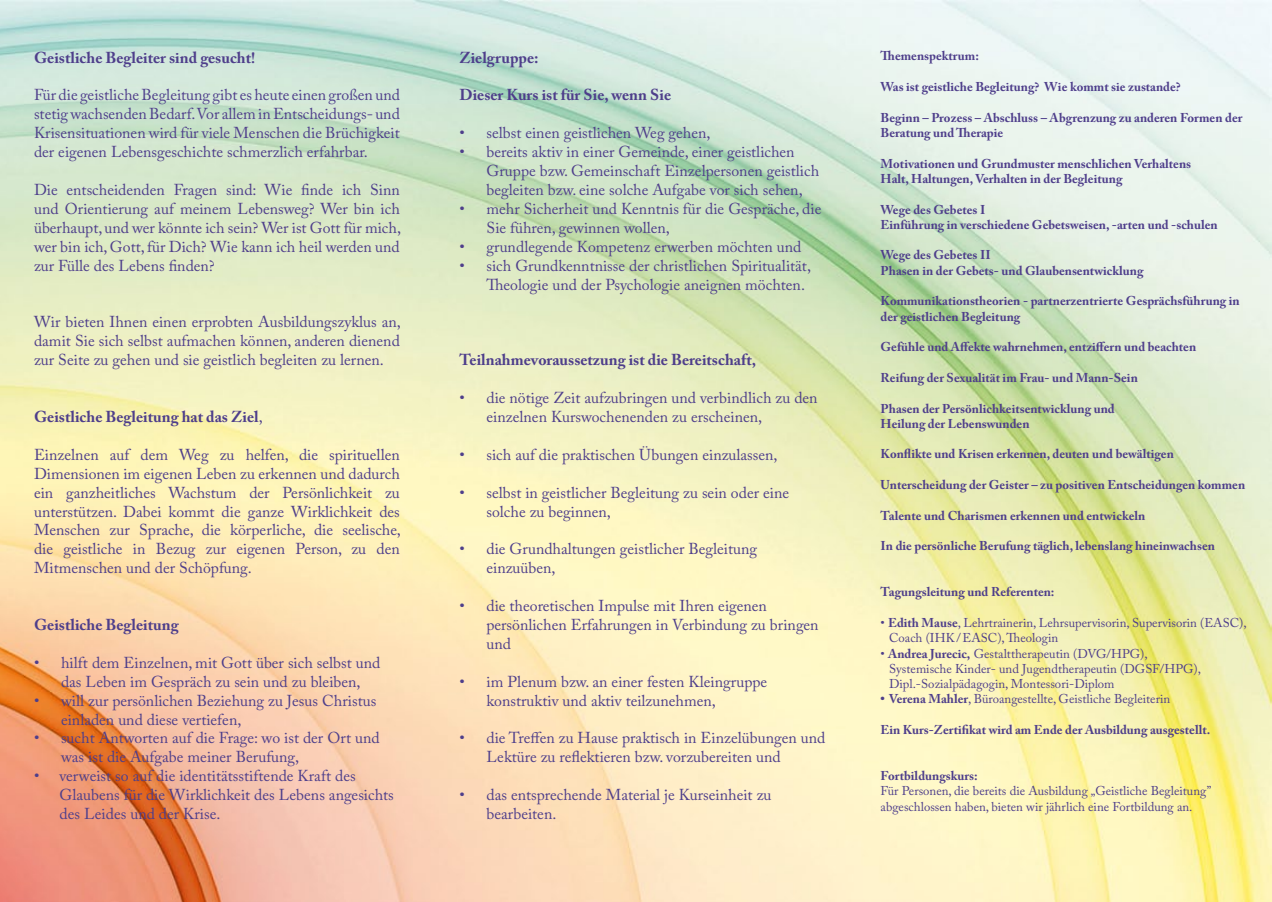
<style>
.page{position:relative;width:1272px;height:902px;background:#fff}
.page>*{position:absolute;margin:0;border:0;box-sizing:border-box;transform-origin:0 0}
.t1{font:15.75px/18.9px "Adobe Caslon Pro";color:#4e3e8b}
.t2{font:700 15.75px "Adobe Caslon Pro";color:#4e3e8b}
.t3{font:700 12.75px/15.3px "Adobe Caslon Pro";color:#4e3e8b}
.t4{font:12.75px/15.3px "Adobe Caslon Pro";color:#4e3e8b}
.s1{font-weight:400}
.s2{font-weight:700}
</style>
<div class="page">
<img style="left:0;top:0;width:1271px;height:901px">
<p class="t2" style="left:34px;top:48px;width:223px">Geistliche Begleiter sind gesucht!</p>
<p class="t1" style="left:34px;top:86px;width:367px;text-align:justify">Für die geistliche Begleitung gibt es heute einen großen und stetig wachsenden Bedarf. Vor allem in Entscheidungs- und Krisensituationen wird für viele Menschen die Brüchigkeit der eigenen Lebensgeschichte schmerzlich erfahrbar.</p>
<p class="t1" style="left:34px;top:180px;width:368px;text-align:justify">Die entscheidenden Fragen sind: Wie finde ich Sinn und Orientierung auf meinem Lebensweg? Wer bin ich überhaupt, und wer könnte ich sein? Wer ist Gott für mich, wer bin ich, Gott, für Dich? Wie kann ich heil werden und zur Fülle des Lebens finden?</p>
<p class="t1" style="left:34px;top:312px;width:368px;text-align:justify">Wir bieten Ihnen einen erprobten Ausbildungszyklus an, damit Sie sich selbst aufmachen können, anderen dienend zur Seite zu gehen und sie geistlich begleiten zu lernen.</p>
<p class="t2" style="left:34px;top:407px;width:230px">Geistliche Begleitung hat das Ziel<span class="s1">,</span></p>
<p class="t1" style="left:34px;top:445px;width:368px;text-align:justify">Einzelnen auf dem Weg zu helfen, die spirituellen Dimensionen im eigenen Leben zu erkennen und dadurch ein ganzheitliches Wachstum der Persönlichkeit zu unterstützen. Dabei kommt die ganze Wirklichkeit des Menschen zur Sprache, die körperliche, die seelische, die geistliche in Bezug zur eigenen Person, zu den Mitmenschen und der Schöpfung.</p>
<p class="t2" style="left:34px;top:615px;width:146px">Geistliche Begleitung</p>
<p class="t1" style="left:34px;top:653px;width:348px;text-align:center">• hilft dem Einzelnen, mit Gott über sich selbst und das Leben im Gespräch zu sein und zu bleiben,</p>
<p class="t1" style="left:61px;top:690px;width:317px;text-indent:-27px">• will zur persönlichen Beziehung zu Jesus Christus einladen und diese vertiefen,</p>
<p class="t1" style="left:61px;top:728px;width:320px;text-indent:-27px">• sucht Antworten auf die Frage: wo ist der Ort und was ist die Aufgabe meiner Berufung,</p>
<p class="t1" style="left:60px;top:766px;width:336px;text-indent:-25px">• verweist so auf die identitätsstiftende Kraft des<br>Glaubens für die Wirklichkeit des Lebens angesichts des Leides und der Krise.</p>
<p class="t2" style="left:459px;top:48px;width:81px">Zielgruppe:</p>
<p class="t2" style="left:459px;top:86px;width:213px">Dieser Kurs ist für Sie, wenn Sie</p>
<p class="t1" style="left:459px;top:123px;width:252px">• selbst einen geistlichen Weg gehen,</p>
<p class="t1" style="left:486px;top:142px;width:334px;text-indent:-27px">• bereits aktiv in einer Gemeinde, einer geistlichen<br>Gruppe bzw. Gemeinschaft Einzelpersonen geistlich begleiten bzw. eine solche Aufgabe vor sich sehen,</p>
<p class="t1" style="left:486px;top:199px;width:336px;text-indent:-27px">• mehr Sicherheit und Kenntnis für die Gespräche, die<br>Sie führen, gewinnen wollen,</p>
<p class="t1" style="left:459px;top:237px;width:343px">• grundlegende Kompetenz erwerben möchten und</p>
<p class="t1" style="left:486px;top:256px;width:326px;text-indent:-27px">• sich Grundkenntnisse der christlichen Spiritualität,<br>Theologie und der Psychologie aneignen möchten.</p>
<p class="t2" style="left:459px;top:350px;width:298px">Teilnahmevoraussetzung ist die Bereitschaft,</p>
<p class="t1" style="left:486px;top:388px;width:333px;text-indent:-27px">• die nötige Zeit aufzubringen und verbindlich zu den einzelnen Kurswochenenden zu erscheinen,</p>
<p class="t1" style="left:459px;top:445px;width:319px">• sich auf die praktischen Übungen einzulassen,</p>
<p class="t1" style="left:486px;top:482px;width:304px;text-indent:-27px">• selbst in geistlicher Begleitung zu sein oder eine solche zu beginnen,</p>
<p class="t1" style="left:486px;top:539px;width:272px;text-indent:-27px">• die Grundhaltungen geistlicher Begleitung einzuüben,</p>
<p class="t1" style="left:486px;top:596px;width:334px;text-indent:-27px">• die theoretischen Impulse mit Ihren eigenen persönlichen Erfahrungen in Verbindung zu bringen und</p>
<p class="t1" style="left:486px;top:671px;width:282px;text-indent:-27px">• im Plenum bzw. an einer festen Kleingruppe konstruktiv und aktiv teilzunehmen,</p>
<p class="t1" style="left:486px;top:728px;width:340px;text-indent:-27px">• die Treffen zu Hause praktisch in Einzelübungen und<br>Lektüre zu reflektieren bzw. vorzubereiten und</p>
<p class="t1" style="left:486px;top:785px;width:286px;text-indent:-27px">• das entsprechende Material je Kurseinheit zu bearbeiten.</p>
<p class="t3" style="left:880px;top:48px;width:100px">Themenspektrum:</p>
<p class="t3" style="left:880px;top:79px;width:302px">Was ist geistliche Begleitung? Wie kommt sie zustande?</p>
<p class="t3" style="left:880px;top:110px;width:363px">Beginn – Prozess – Abschluss – Abgrenzung zu anderen Formen der<br>Beratung und Therapie</p>
<p class="t3" style="left:880px;top:155px;width:312px">Motivationen und Grundmuster menschlichen Verhaltens<br>Halt, Haltungen, Verhalten in der Begleitung</p>
<p class="t3" style="left:880px;top:201px;width:338px">Wege des Gebetes I<br>Einführung in verschiedene Gebetsweisen, -arten und -schulen</p>
<p class="t3" style="left:880px;top:247px;width:264px">Wege des Gebetes II<br>Phasen in der Gebets- und Glaubensentwicklung</p>
<p class="t3" style="left:880px;top:293px;width:361px">Kommunikationstheorien - partnerzentrierte Gesprächsführung in der geistlichen Begleitung</p>
<p class="t3" style="left:880px;top:339px;width:317px">Gefühle und Affekte wahrnehmen, entziffern und beachten</p>
<p class="t3" style="left:880px;top:370px;width:259px">Reifung der Sexualität im Frau- und Mann-Sein</p>
<p class="t3" style="left:880px;top:400px;width:236px">Phasen der Persönlichkeitsentwicklung und<br>Heilung der Lebenswunden</p>
<p class="t3" style="left:880px;top:446px;width:295px">Konflikte und Krisen erkennen, deuten und bewältigen</p>
<p class="t3" style="left:880px;top:477px;width:366px">Unterscheidung der Geister – zu positiven Entscheidungen kommen</p>
<p class="t3" style="left:880px;top:507px;width:266px">Talente und Charismen erkennen und entwickeln</p>
<p class="t3" style="left:880px;top:538px;width:336px">In die persönliche Berufung täglich, lebenslang hineinwachsen</p>
<p class="t3" style="left:880px;top:584px;width:175px">Tagungsleitung und Referenten:</p>
<p class="t4" style="left:889px;top:614px;width:359px;text-indent:-8px">• <span class="s2">Edith Mause</span>, Lehrtrainerin, Lehrsupervisorin, Supervisorin (EASC),<br>Coach (IHK/EASC),Theologin</p>
<p class="t4" style="left:889px;top:645px;width:313px;text-indent:-8px">• <span class="s2">Andrea Jurecic,</span> Gestalttherapeutin (DVG/HPG),<br>Systemische Kinder- und Jugendtherapeutin (DGSF/HPG),<br>Dipl.-Sozialpädagogin, Montessori-Diplom</p>
<p class="t4" style="left:880px;top:691px;width:291px"><span class="s2">• Verena Mahler</span>, Büroangestellte, Geistliche Begleiterin</p>
<p class="t3" style="left:880px;top:722px;width:331px">Ein Kurs-Zertifikat wird am Ende der Ausbildung ausgestellt.</p>
<p class="t3" style="left:880px;top:767px;width:98px">Fortbildungskurs:</p>
<p class="t4" style="left:880px;top:783px;width:332px">Für Personen, die bereits die Ausbildung „Geistliche Begleitung” abgeschlossen haben, bieten wir jährlich eine Fortbildung an.</p>
</div>
